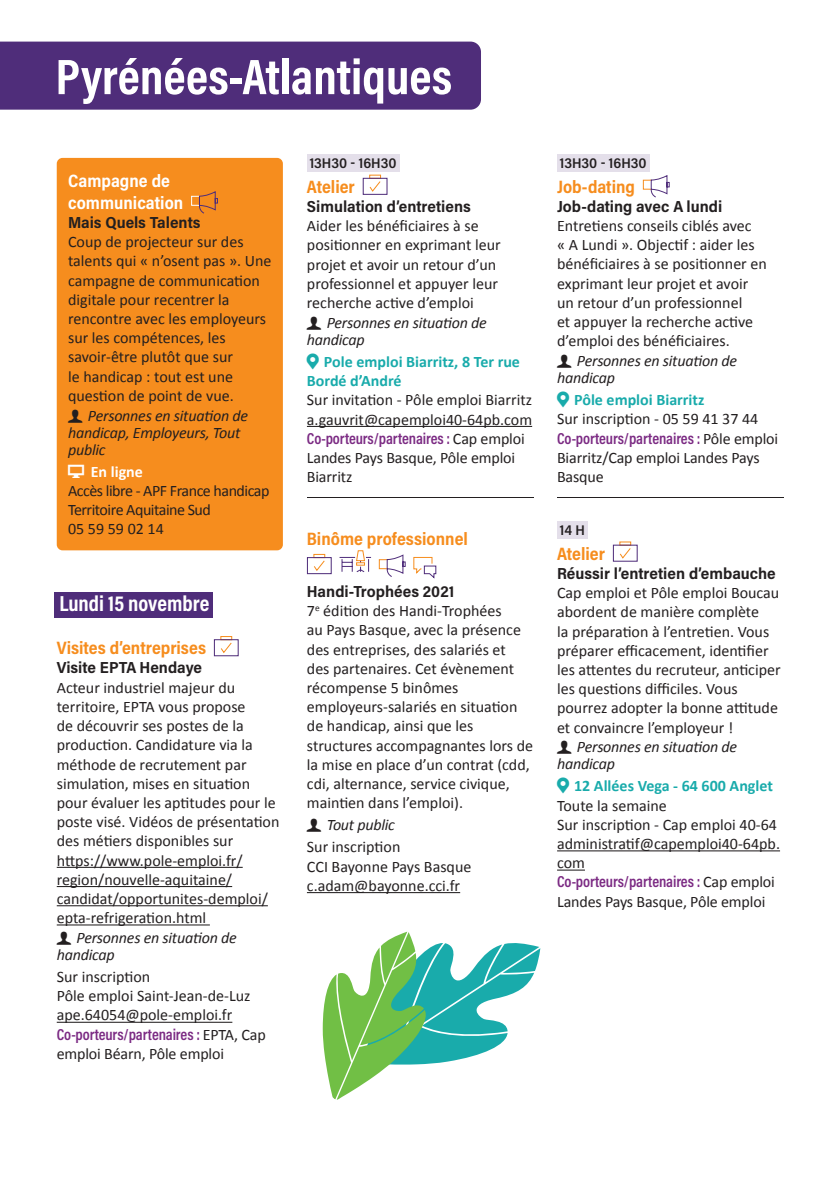
<style>
.page{position:relative;width:840px;height:1191px;background:#fff}
.page>*{position:absolute;margin:0;border:0;box-sizing:border-box;transform-origin:0 0}
.t1{font:50.4px "Acumin Variable Concept";letter-spacing:-.06em;color:#fff}
.t2{font:22px "Acumin Variable Concept";letter-spacing:-.08em;color:#fff}
.t3{font:18px "Acumin Variable Concept";letter-spacing:-.01em;color:#f68d1e}
.t4{font:18px/21.6px "Acumin Variable Concept";letter-spacing:-.02em;color:#fff}
.t5{font:16px/19.2px "Calibri";color:#231f20}
.t6{font:italic 16px/17px "Calibri";letter-spacing:-.015em;color:#231f20}
.t7{font:16px "Acumin Variable Concept";letter-spacing:-.08em;color:#7b2a83}
.t8{font:16px "Acumin Variable Concept";letter-spacing:.03em;color:#231f20}
.t9{font:700 16px/19.2px "Calibri";color:#19abab}
.t10{font:16px/19.2px "Calibri";letter-spacing:-.03em;color:#231f20}
.t11{font:700 16px "Calibri";color:#fff}
.t12{font:14px "Acumin Variable Concept";letter-spacing:-.035em;color:#231f20}
.s1{font-family:"Calibri";color:#231f20}
</style>
<div class="page">
<div style="left:54px;top:591px;width:159px;height:26px;background:#4f2d7a"></div>
<hr style="left:57px;top:867px;width:185px;height:1px;background:#231f20">
<hr style="left:57px;top:886px;width:175px;height:1px;background:#231f20">
<hr style="left:57px;top:905px;width:211px;height:1px;background:#231f20">
<hr style="left:57px;top:924px;width:153px;height:1px;background:#231f20">
<hr style="left:57px;top:1021px;width:175px;height:1px;background:#231f20">
<div style="left:220px;top:636px;width:12px;height:4px;border:1px solid #f68d1e"></div>
<div style="left:214px;top:639px;width:24px;height:17px;border:1px solid #4f2d7a"></div>
<svg style="left:220px;top:642px;width:12px;height:12px"></svg>
<div style="left:307px;top:154px;width:92px;height:18px;background:#e4dfea"></div>
<hr style="left:307px;top:426px;width:225px;height:1px;background:#231f20">
<hr style="left:307px;top:497px;width:225px;height:1px;background:#231f20">
<hr style="left:307px;top:892px;width:153px;height:1px;background:#231f20">
<div style="left:369px;top:175px;width:12px;height:4px;border:1px solid #f68d1e"></div>
<div style="left:362px;top:178px;width:25px;height:17px;border:1px solid #4f2d7a"></div>
<svg style="left:369px;top:181px;width:12px;height:11px"></svg>
<div style="left:313px;top:554px;width:12px;height:4px;border:1px solid #f68d1e"></div>
<div style="left:307px;top:557px;width:24px;height:17px;border:1px solid #4f2d7a"></div>
<svg style="left:314px;top:560px;width:11px;height:11px"></svg>
<svg style="left:339px;top:550px;width:33px;height:22px"></svg>
<svg style="left:378px;top:554px;width:28px;height:23px"></svg>
<svg style="left:413px;top:556px;width:23px;height:23px"></svg>
<div style="left:556px;top:154px;width:93px;height:18px;background:#e4dfea"></div>
<hr style="left:556px;top:497px;width:226px;height:1px;background:#231f20">
<div style="left:556px;top:521px;width:31px;height:18px;background:#e4dfea"></div>
<hr style="left:556px;top:850px;width:223px;height:1px;background:#231f20">
<svg style="left:557px;top:869px;width:27px;height:1px"></svg>
<svg style="left:642px;top:175px;width:27px;height:23px"></svg>
<div style="left:612px;top:544px;width:25px;height:18px;border:1px solid #4f2d7a"></div>
<svg style="left:619px;top:548px;width:12px;height:11px"></svg>
<div style="left:0;top:42px;width:480px;height:68px;background:#4f2d7a"></div>
<svg style="left:322px;top:931px;width:218px;height:168px"></svg>
<div style="left:57px;top:158px;width:226px;height:392px;background:#f68d1e;border-radius:6px"></div>
<svg style="left:191px;top:191px;width:27px;height:23px"></svg>
<h1 class="t1" style="left:56px;top:42px;width:400px">Pyrénées-Atlantiques</h1>
<p class="t4" style="left:68px;top:169px;width:117px">Campagne de communication</p>
<p class="t8" style="left:68px;top:211px;width:133px">Mais Quels Talents</p>
<p class="t5" style="left:68px;top:232px;width:205px">Coup de projecteur sur des talents qui « n’osent pas ». Une campagne de communication digitale pour recentrer la rencontre avec les employeurs sur les compétences, les savoir-être plutôt que sur<br>le handicap : tout est une question de point de vue.</p>
<p class="t6" style="left:68px;top:406px;width:181px;text-indent:20px">Personnes en situation de handicap, Employeurs, Tout public</p>
<p class="t11" style="left:91px;top:461px;width:54px">En ligne</p>
<p class="t10" style="left:68px;top:481px;width:203px">Accès libre - APF France handicap<br>Territoire Aquitaine Sud<br>05 59 59 02 14</p>
<h2 class="t2" style="left:60px;top:588px;width:152px">Lundi 15 novembre</h2>
<p class="t3" style="left:57px;top:635px;width:151px">Visites d’entreprises</p>
<p class="t8" style="left:57px;top:657px;width:146px">Visite EPTA Hendaye</p>
<p class="t5" style="left:57px;top:678px;width:224px">Acteur industriel majeur du territoire, EPTA vous propose<br>de découvrir ses postes de la production. Candidature via la méthode de recrutement par simulation, mises en situation pour évaluer les aptitudes pour le poste visé. Vidéos de présentation des métiers disponibles sur https://www.pole-emploi.fr/ region/nouvelle-aquitaine/ candidat/opportunites-demploi/ epta-refrigeration.html</p>
<p class="t6" style="left:57px;top:928px;width:181px;text-indent:20px">Personnes en situation de handicap</p>
<p class="t5" style="left:57px;top:967px;width:195px">Sur inscription<br>Pôle emploi Saint-Jean-de-Luz ape.64054@pole-emploi.fr</p>
<p class="t7" style="left:57px;top:1023px;width:210px">Co-porteurs/partenaires : <span class="s1">EPTA, Cap</span></p>
<p class="t5" style="left:57px;top:1044px;width:169px">emploi Béarn, Pôle emploi</p>
<p class="t12" style="left:309px;top:154px;width:88px">13H30 - 16H30</p>
<p class="t3" style="left:307px;top:174px;width:49px">Atelier</p>
<p class="t8" style="left:307px;top:195px;width:165px">Simulation d’entretiens</p>
<p class="t5" style="left:307px;top:216px;width:195px">Aider les bénéficiaires à se positionner en exprimant leur projet et avoir un retour d’un professionnel et appuyer leur recherche active d’emploi</p>
<p class="t6" style="left:307px;top:313px;width:181px;text-indent:20px">Personnes en situation de handicap</p>
<p class="t9" style="left:307px;top:352px;width:214px;text-indent:17px">Pole emploi Biarritz, 8 Ter rue<br>Bordé d’André</p>
<p class="t5" style="left:307px;top:390px;width:226px">Sur invitation - Pôle emploi Biarritz a.gauvrit@capemploi40-64pb.com</p>
<p class="t7" style="left:307px;top:427px;width:219px">Co-porteurs/partenaires : <span class="s1">Cap emploi</span></p>
<p class="t5" style="left:307px;top:448px;width:209px">Landes Pays Basque, Pôle emploi<br>Biarritz</p>
<p class="t3" style="left:307px;top:526px;width:162px">Binôme professionnel</p>
<p class="t8" style="left:307px;top:580px;width:149px">Handi-Trophées 2021</p>
<p class="t5" style="left:307px;top:601px;width:227px">7<sup>e</sup> édition des Handi-Trophées<br>au Pays Basque, avec la présence des entreprises, des salariés et<br>des partenaires. Cet évènement récompense 5 binômes employeurs-salariés en situation de handicap, ainsi que les structures accompagnantes lors de la mise en place d’un contrat (cdd, cdi, alternance, service civique, maintien dans l’emploi).</p>
<p class="t6" style="left:326px;top:816px;width:70px">Tout public</p>
<p class="t5" style="left:307px;top:837px;width:166px">Sur inscription<br>CCI Bayonne Pays Basque c.adam@bayonne.cci.fr</p>
<p class="t12" style="left:559px;top:154px;width:88px">13H30 - 16H30</p>
<p class="t3" style="left:556px;top:174px;width:80px">Job-dating</p>
<p class="t8" style="left:556px;top:195px;width:166px">Job-dating avec A lundi</p>
<p class="t5" style="left:556px;top:216px;width:211px">Entretiens conseils ciblés avec<br>« A Lundi ». Objectif : aider les bénéficiaires à se positionner en exprimant leur projet et avoir un retour d’un professionnel<br>et appuyer la recherche active d’emploi des bénéficiaires.</p>
<p class="t6" style="left:556px;top:352px;width:181px;text-indent:20px">Personnes en situation de handicap</p>
<p class="t9" style="left:573px;top:390px;width:132px">Pôle emploi Biarritz</p>
<p class="t5" style="left:556px;top:409px;width:203px">Sur inscription - 05 59 41 37 44</p>
<p class="t7" style="left:556px;top:427px;width:222px">Co-porteurs/partenaires : <span class="s1">Pôle emploi</span></p>
<p class="t5" style="left:556px;top:448px;width:204px">Biarritz/Cap emploi Landes Pays<br>Basque</p>
<p class="t12" style="left:559px;top:520px;width:27px">14 H</p>
<p class="t3" style="left:556px;top:541px;width:49px">Atelier</p>
<p class="t8" style="left:556px;top:562px;width:220px">Réussir l’entretien d’embauche</p>
<p class="t5" style="left:556px;top:583px;width:225px">Cap emploi et Pôle emploi Boucau abordent de manière complète<br>la préparation à l’entretien. Vous préparer efficacement, identifier les attentes du recruteur, anticiper les questions difficiles. Vous pourrez adopter la bonne attitude et convaincre l’employeur !</p>
<p class="t6" style="left:556px;top:738px;width:181px;text-indent:20px">Personnes en situation de handicap</p>
<p class="t9" style="left:573px;top:776px;width:200px">12 Allées Vega - 64 600 Anglet</p>
<p class="t5" style="left:556px;top:795px;width:224px">Toute la semaine<br>Sur inscription - Cap emploi 40-64 administratif@capemploi40-64pb. com</p>
<p class="t7" style="left:556px;top:871px;width:219px">Co-porteurs/partenaires : <span class="s1">Cap emploi</span></p>
<p class="t5" style="left:556px;top:891px;width:209px">Landes Pays Basque, Pôle emploi</p>
</div>
